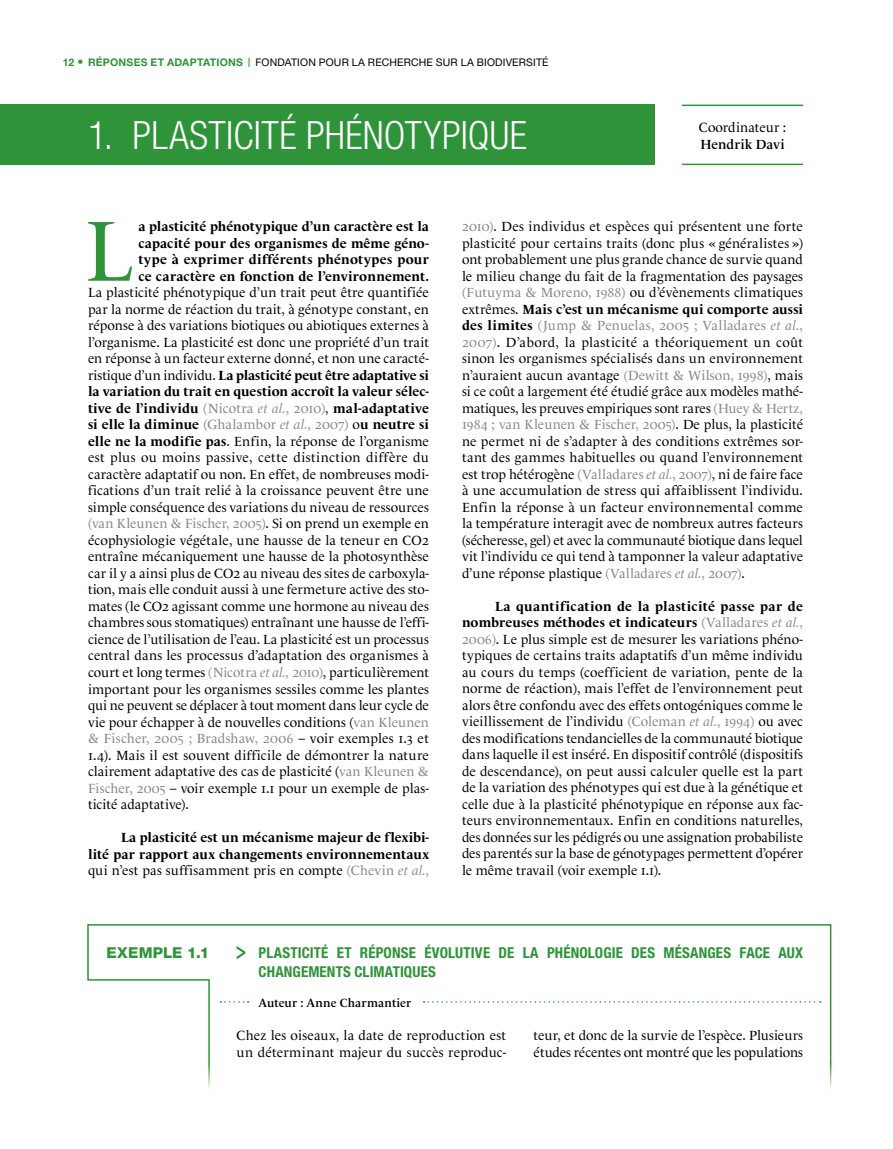
<style>
.page{position:relative;width:893px;height:1149px;background:#fff}
.page>*{position:absolute;margin:0;border:0;box-sizing:border-box;transform-origin:0 0}
.t1{font:86.85px "Le Monde Livre Normal Os F";color:#2f9439}
.t2{font:300 condensed 39px "Helvetica Neue LT Pro";color:#fff}
.t3{font:700 condensed 15px "Helvetica Neue LT Pro";color:#2f9439}
.t4{font:800 15px "Helvetica Neue LT Pro";letter-spacing:.015em;color:#2f9439}
.t5{font:13.5px/16.5px "Le Monde Livre Normal Os F";letter-spacing:.005em;color:#000;text-align:justify}
.t6{font:13.5px/16.5px "Le Monde Livre Bold Os F";letter-spacing:.01em;color:#000;text-align:justify}
.t7{font:13.5px "Le Monde Livre Demi Os F";color:#000}
.t8{font:12px "Le Monde Livre Demi Os F";letter-spacing:.01em;color:#000}
.t9{font:10.5px "Helvetica Neue LT Pro";letter-spacing:.015em;color:#000}
.s1{font-weight:700;color:#2f9439}
.s2{font-weight:700;font-size:12px;color:#2f9439}
.s3{font-weight:700;font-size:9.15px;color:#2f9439}
.s4{font-family:"Le Monde Livre Normal Os F"}
.s5{font-family:"Le Monde Livre Normal Os F";color:#87888a}
.s6{font-family:"Le Monde Livre Italic Os F";color:#87888a}
.s7{font-family:"Le Monde Livre Bold Os F"}
.s8{color:#87888a}
</style>
<div class="page">
<svg style="left:87px;top:924px;width:745px;height:134px"></svg>
<hr style="left:830px;top:1057px;width:1px;height:32px;background:#fff">
<div style="left:0;top:104px;width:655px;height:61px;background:#2f9439"></div>
<hr style="left:682px;top:105px;width:121px;height:1px;background:#2f9439">
<hr style="left:682px;top:163px;width:121px;height:2px;background:#2f9439">
<svg style="left:237px;top:945px;width:8px;height:14px"></svg>
<p class="t9" style="left:63px;top:56px;width:487px"><span class="s1">12</span> <span class="s2">•</span> <span class="s1">RÉPONSES ET ADAPTATIONS</span> <span class="s3">|</span> FONDATION POUR LA RECHERCHE SUR LA BIODIVERSITÉ</p>
<h2 class="t2" style="left:88px;top:112px;width:81px">1. PLASTICITÉ</h2>
<h2 class="t2" style="left:306px;top:112px;width:20px">PHÉNOTYPIQUE</h2>
<p class="t5" style="left:699px;top:119px;width:89px">Coordinateur :</p>
<p class="t7" style="left:700px;top:136px;width:86px">Hendrik Davi</p>
<h1 class="t1" style="left:85px;top:200px;width:51px">L</h1>
<p class="t6" style="left:138px;top:218px;width:292px">a plasticité phénotypique d’un caractère est la capacité pour des organismes de même géno&shy;type à exprimer différents phénotypes pour ce caractère en fonction de l’environnement.</p>
<p class="t5" style="left:88px;top:284px;width:342px">La plasticité phénotypique d’un trait peut être quantifiée par la norme de réaction du trait, à génotype constant, en réponse à des variations biotiques ou abiotiques externes à l’organisme. La plasticité est donc une propriété d’un trait en réponse à un facteur externe donné, et non une caracté-</p>
<p class="t6" style="left:88px;top:367px;width:343px"><span class="s4">ristique d’un individu.</span> La plasticité peut être adaptative si la variation du trait en question accroît la valeur sélec&shy;tive de l’individu <span class="s5">(Nicotra</span> <span class="s6">et al.</span><span class="s5">, 2010)</span><span class="s4">,</span> mal-adaptative si elle la diminue <span class="s5">(Ghalambor</span> <span class="s6">et al.</span><span class="s5">, 2007)</span> <span class="s4">o</span>u neutre si</p>
<p class="t5" style="left:88px;top:433px;width:343px"><span class="s7">elle ne la modifie pas</span>. Enfin, la réponse de l’organisme est plus ou moins passive, cette distinction diffère du caractère adaptatif ou non. En effet, de nombreuses modi&shy;fications d’un trait relié à la croissance peuvent être une simple conséquence des variations du niveau de ressources <span class="s8">(van Kleunen &amp; Fischer, 2005)</span>. Si on prend un exemple en écophysiologie végétale, une hausse de la teneur en CO2 entraîne mécaniquement une hausse de la photosynthèse car il y a ainsi plus de CO2 au niveau des sites de carboxyla&shy;tion, mais elle conduit aussi à une fermeture active des sto&shy;mates (le CO2 agissant comme une hormone au niveau des chambres sous stomatiques) entraînant une hausse de l’effi&shy;cience de l’utilisation de l’eau. La plasticité est un processus central dans les processus d’adaptation des organismes à court et long termes <span class="s8">(Nicotra</span> <span class="s6">et al.,</span> <span class="s8">2010)</span>, particulièrement important pour les organismes sessiles comme les plantes qui ne peuvent se déplacer à tout moment dans leur cycle de vie pour échapper à de nouvelles conditions (<span class="s8">van Kleunen &amp; Fischer, 2005 ; Bradshaw, 2006</span> – voir exemples 1.3 et 1.4). Mais il est souvent difficile de démontrer la nature clairement adaptative des cas de plasticité (<span class="s8">van Kleunen &amp; Fischer, 2005</span> – voir exemple 1.1 pour un exemple de plas&shy;ticité adaptative).</p>
<p class="t6" style="left:88px;top:828px;width:342px;text-align:right">La plasticité est un mécanisme majeur de flexibi-<br>lité par rapport aux changements environnementaux</p>
<p class="t5" style="left:88px;top:861px;width:342px">qui n’est pas suffisamment pris en compte <span class="s8">(Chevin</span> <span class="s6">et al.</span><span class="s8">,</span></p>
<p class="t5" style="left:462px;top:218px;width:343px"><span class="s8">2010)</span>. Des individus et espèces qui présentent une forte plasticité pour certains traits (donc plus « généralistes ») ont probablement une plus grande chance de survie quand le milieu change du fait de la fragmentation des paysages <span class="s8">(Futuyma &amp; Moreno, 1988)</span> ou d’évènements climatiques</p>
<p class="t6" style="left:462px;top:300px;width:342px"><span class="s4">extrêmes.</span> Mais c’est un mécanisme qui comporte aussi</p>
<p class="t5" style="left:462px;top:317px;width:343px"><span class="s7">des limites</span> <span class="s8">(Jump &amp; Penuelas, 2005 ; Valladares</span> <span class="s6">et al.</span><span class="s8">, 2007)</span>. D’abord, la plasticité a théoriquement un coût sinon les organismes spécialisés dans un environnement n’auraient aucun avantage <span class="s8">(Dewitt &amp; Wilson, 1998)</span>, mais si ce coût a largement été étudié grâce aux modèles mathé&shy;matiques, les preuves empiriques sont rares <span class="s8">(Huey &amp; Hertz, 1984 ; van Kleunen &amp; Fischer, 2005)</span>. De plus, la plasticité ne permet ni de s’adapter à des conditions extrêmes sor&shy;tant des gammes habituelles ou quand l’environnement est trop hétérogène <span class="s8">(Valladares</span> <span class="s6">et al.</span><span class="s8">, 2007)</span>, ni de faire face à une accumulation de stress qui affaiblissent l’individu.<br>Enfin la réponse à un facteur environnemental comme la température interagit avec de nombreux autres facteurs (sécheresse, gel) et avec la communauté biotique dans lequel vit l’individu ce qui tend à tamponner la valeur adaptative d’une réponse plastique <span class="s8">(Valladares</span> <span class="s6">et al.</span><span class="s8">, 2007)</span>.</p>
<p class="t6" style="left:462px;top:597px;width:342px;text-align:right">La quantification de la plasticité passe par de nombreuses méthodes et indicateurs <span class="s5">(Valladares</span> <span class="s6">et al.</span><span class="s5">,</span></p>
<p class="t5" style="left:462px;top:630px;width:343px"><span class="s8">2006)</span>. Le plus simple est de mesurer les variations phéno&shy;typiques de certains traits adaptatifs d’un même individu au cours du temps (coefficient de variation, pente de la norme de réaction), mais l’effet de l’environnement peut alors être confondu avec des effets ontogéniques comme le vieillissement de l’individu <span class="s8">(Coleman</span> <span class="s6">et al.</span><span class="s8">, 1994)</span> ou avec des modifications tendancielles de la communauté biotique dans laquelle il est inséré. En dispositif contrôlé (dispositifs de descendance), on peut aussi calculer quelle est la part de la variation des phénotypes qui est due à la génétique et celle due à la plasticité phénotypique en réponse aux fac&shy;teurs environnementaux. Enfin en conditions naturelles, des données sur les pédigrés ou une assignation probabiliste des parentés sur la base de génotypages permettent d’opérer le même travail (voir exemple 1.1).</p>
<p class="t4" style="left:107px;top:943px;width:104px">EXEMPLE 1.1</p>
<p class="t3" style="left:259px;top:943px;width:16px">PLASTICITÉ</p>
<p class="t3" style="left:337px;top:943px;width:32px">ET RÉPONSE</p>
<p class="t3" style="left:424px;top:943px;width:9px">ÉVOLUTIVE</p>
<p class="t3" style="left:499px;top:943px;width:57px">DELAPHÉNOLOGIE</p>
<p class="t3" style="left:631px;top:943px;width:9px">DES</p>
<p class="t3" style="left:664px;top:943px;width:10px">MÉSANGES</p>
<p class="t3" style="left:740px;top:943px;width:16px">FACE</p>
<p class="t3" style="left:778px;top:943px;width:10px">AUX</p>
<p class="t3" style="left:259px;top:962px;width:10px">CHANGEMENTS</p>
<p class="t3" style="left:354px;top:962px;width:9px">CLIMATIQUES</p>
<p class="t8" style="left:259px;top:995px;width:154px">Auteur : Anne Charmantier</p>
<p class="t5" style="left:237px;top:1026px;width:271px">Chez les oiseaux, la date de reproduction est un déterminant majeur du succès reproduc-</p>
<p class="t5" style="left:534px;top:1026px;width:271px">teur, et donc de la survie de l’espèce. Plusieurs études récentes ont montré que les populations</p>
</div>
